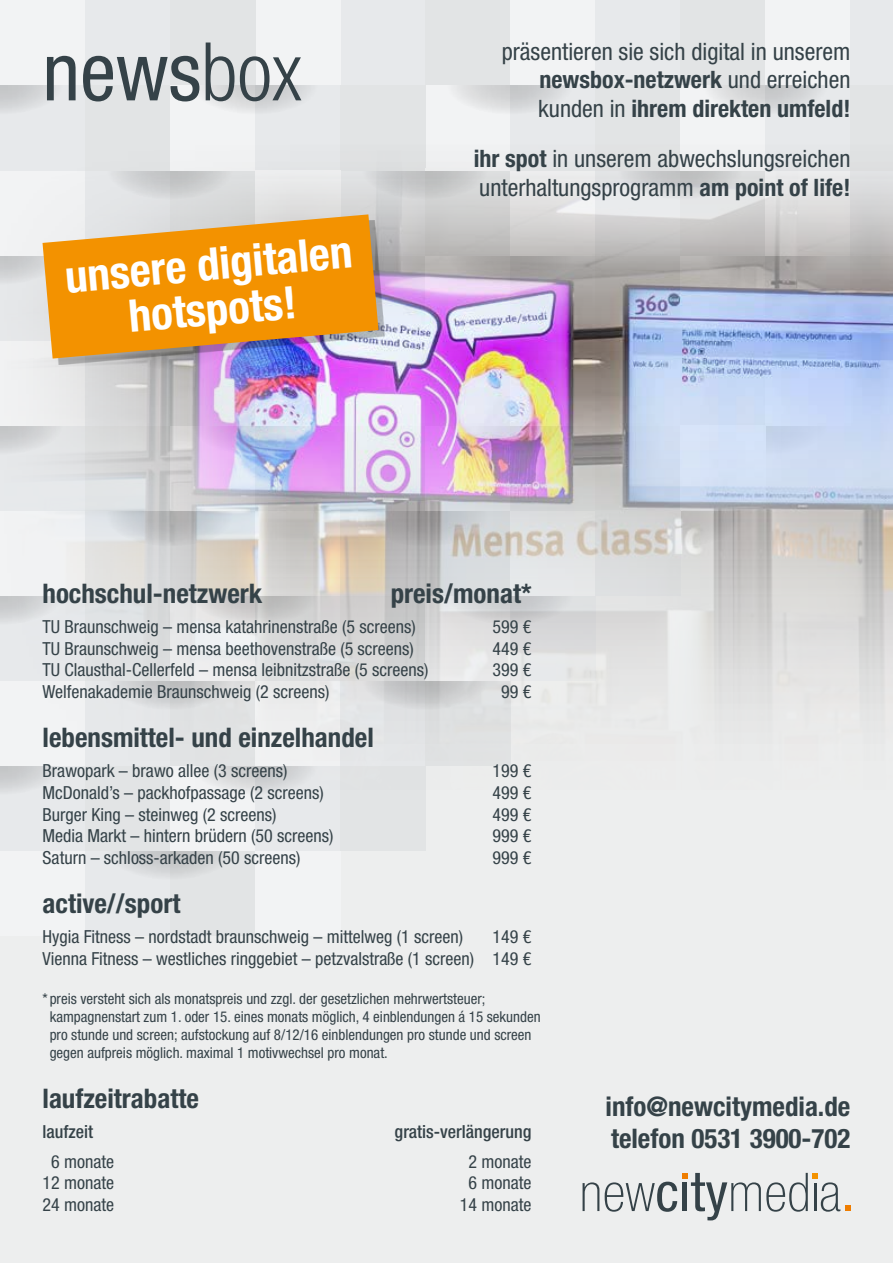
<style>
.page{position:relative;width:893px;height:1263px;background:#edeeee}
.page>*{position:absolute;margin:0;border:0;box-sizing:border-box;transform-origin:0 0}
.t1{font:condensed 81px "Helvetica Neue LT Std";color:#354248}
.t2{font:700 condensed 45px/45px "Helvetica Neue LT Std";color:#fff;text-align:center}
.t3{font:700 condensed 27px/32.4px "Helvetica Neue LT Std";color:#354248}
.t4{font:condensed 24px/28.8px "Helvetica Neue LT Std";color:#354248;text-align:justify}
.t5{font:condensed 18px/21.6px "Helvetica Neue LT Std";color:#354248;text-align:right}
.t6{font:500 condensed 18px "Helvetica Neue LT Std";color:#354248}
.t7{font:condensed 15px/18px "Helvetica Neue LT Std";color:#354248}
.s1{font-weight:300}
.s2{font-weight:700}
</style>
<div class="page">
<div style="left:85px;top:850px;width:85px;height:85px;background:#e7e9eb"></div>
<div style="left:170px;top:850px;width:85px;height:85px;background:#e2e4e5"></div>
<div style="left:255px;top:850px;width:85px;height:85px;background:#f2f3f4"></div>
<div style="left:0;top:850px;width:85px;height:85px;background:#f2f3f4"></div>
<svg style="left:106px;top:821px;width:128px;height:59px;fill:#d4d6d7"></svg>
<div style="left:85px;top:765px;width:85px;height:85px;background:#e2e4e5"></div>
<div style="left:170px;top:765px;width:85px;height:85px;background:#f2f3f4"></div>
<div style="left:255px;top:765px;width:85px;height:85px;background:#e7e9eb"></div>
<div style="left:0;top:765px;width:85px;height:85px;background:#e7e9eb"></div>
<div style="left:340px;top:765px;width:85px;height:85px;background:#e2e4e5"></div>
<div style="left:85px;top:85px;width:85px;height:85px;background:#e2e4e5"></div>
<div style="left:170px;top:85px;width:85px;height:85px;background:#f2f3f4"></div>
<div style="left:255px;top:85px;width:85px;height:85px;background:#e7e9eb"></div>
<div style="left:0;top:85px;width:85px;height:85px;background:#e7e9eb"></div>
<div style="left:425px;top:85px;width:85px;height:85px;background:#f2f3f4"></div>
<div style="left:510px;top:85px;width:85px;height:85px;background:#e7e9eb"></div>
<div style="left:595px;top:85px;width:85px;height:85px;background:#e2e4e5"></div>
<div style="left:680px;top:85px;width:85px;height:85px;background:#f2f3f4"></div>
<div style="left:765px;top:85px;width:85px;height:85px;background:#e7e9eb"></div>
<div style="left:850px;top:85px;width:43px;height:85px;background:#e2e4e5"></div>
<svg style="left:191px;top:55px;width:128px;height:60px;fill:#dbdcdd"></svg>
<svg style="left:446px;top:55px;width:128px;height:60px;fill:#dbdcdd"></svg>
<svg style="left:702px;top:55px;width:127px;height:60px;fill:#dbdcdd"></svg>
<svg style="left:0;top:85px;width:54px;height:26px"></svg>
<div style="left:0;top:0;width:85px;height:85px;background:#f2f3f4"></div>
<div style="left:85px;top:0;width:85px;height:85px;background:#e7e9eb"></div>
<div style="left:340px;top:0;width:85px;height:85px;background:#e7e9eb"></div>
<div style="left:425px;top:0;width:85px;height:85px;background:#e2e4e5"></div>
<div style="left:340px;top:85px;width:85px;height:83px;background:#e2e4e5"></div>
<div style="left:510px;top:0;width:85px;height:85px;background:#f2f3f4"></div>
<div style="left:595px;top:0;width:85px;height:85px;background:#e7e9eb"></div>
<div style="left:680px;top:0;width:85px;height:85px;background:#e2e4e5"></div>
<div style="left:765px;top:0;width:85px;height:85px;background:#f2f3f4"></div>
<div style="left:850px;top:0;width:43px;height:85px;background:#e7e9eb"></div>
<div style="left:255px;top:0;width:85px;height:85px;background:#f2f3f4"></div>
<div style="left:170px;top:0;width:85px;height:85px;background:#e2e4e5"></div>
<img style="left:0;top:128px;width:893px;height:693px">
<div style="left:48px;top:220px;width:337px;height:145px;background:#000;opacity:.25"></div>
<svg style="left:43px;top:214px;width:335px;height:145px;background:#e79a2e"></svg>
<svg style="left:583px;top:1182px;width:16px;height:29px"></svg>
<svg style="left:605px;top:1173px;width:245px;height:47px"></svg>
<h1 class="t1" style="left:43px;top:25px;width:261px">news<span class="s1">box</span></h1>
<h3 class="t4" style="left:538px;top:37px;width:314px;text-indent:-36px">präsentieren sie sich digital in unserem <span class="s2">newsbox-netzwerk</span> und erreichen kunden in <span class="s2">ihrem direkten umfeld!</span></h3>
<h3 class="t4" style="left:474px;top:144px;width:378px"><span class="s2">ihr spot</span> in unserem abwechslungsreichen unterhaltungsprogramm <span class="s2">am point of life!</span></h3>
<h2 class="t2" style="left:63px;top:254px;width:290px;rotate:-5deg">unsere digitalen hotspots!</h2>
<h3 class="t3" style="left:43px;top:577px;width:221px">hochschul-netzwerk</h3>
<h3 class="t3" style="left:391px;top:577px;width:142px">preis/monat*</h3>
<p class="t5" style="left:43px;top:616px;width:375px">TU Braunschweig – mensa katahrinenstraße (5 screens)</p>
<p class="t5" style="left:493px;top:616px;width:40px">599 €</p>
<p class="t5" style="left:43px;top:637px;width:373px">TU Braunschweig – mensa beethovenstraße (5 screens)</p>
<p class="t5" style="left:493px;top:637px;width:40px">449 €</p>
<p class="t5" style="left:43px;top:659px;width:387px">TU Clausthal-Cellerfeld – mensa leibnitzstraße (5 screens)</p>
<p class="t5" style="left:493px;top:659px;width:40px">399 €</p>
<p class="t5" style="left:43px;top:681px;width:288px">Welfenakademie Braunschweig (2 screens)</p>
<p class="t5" style="left:501px;top:681px;width:32px">99 €</p>
<h3 class="t3" style="left:43px;top:721px;width:333px">lebensmittel- und einzelhandel</h3>
<p class="t5" style="left:43px;top:760px;width:246px">Brawopark – brawo allee (3 screens)</p>
<p class="t5" style="left:493px;top:760px;width:40px">199 €</p>
<p class="t5" style="left:43px;top:782px;width:283px">McDonald’s – packhofpassage (2 screens)</p>
<p class="t5" style="left:493px;top:782px;width:40px">499 €</p>
<p class="t5" style="left:43px;top:803px;width:235px">Burger King – steinweg (2 screens)</p>
<p class="t5" style="left:493px;top:803px;width:40px">499 €</p>
<p class="t5" style="left:43px;top:825px;width:292px">Media Markt – hintern brüdern (50 screens)</p>
<p class="t5" style="left:493px;top:825px;width:40px">999 €</p>
<p class="t5" style="left:43px;top:846px;width:259px">Saturn – schloss-arkaden (50 screens)</p>
<p class="t5" style="left:493px;top:846px;width:40px">999 €</p>
<h3 class="t3" style="left:43px;top:887px;width:139px">active//sport</h3>
<p class="t5" style="left:43px;top:926px;width:422px">Hygia Fitness – nordstadt braunschweig – mittelweg (1 screen)</p>
<p class="t5" style="left:43px;top:926px;width:490px">149 €<br>Vienna Fitness – westliches ringgebiet – petzvalstraße (1 screen) 149 €</p>
<p class="t7" style="left:50px;top:990px;width:492px;text-indent:-7px">* preis versteht sich als monatspreis und zzgl. der gesetzlichen mehrwertsteuer; kampagnenstart zum 1. oder 15. eines monats möglich, 4 einblendungen á 15 sekunden pro stunde und screen; aufstockung auf 8/12/16 einblendungen pro stunde und screen gegen aufpreis möglich. maximal 1 motivwechsel pro monat.</p>
<h3 class="t3" style="left:43px;top:1081px;width:158px">laufzeitrabatte</h3>
<p class="t6" style="left:43px;top:1120px;width:52px">laufzeit</p>
<p class="t6" style="left:395px;top:1120px;width:138px">gratis-verlängerung</p>
<p class="t5" style="left:51px;top:1150px;width:65px">6 monate</p>
<p class="t5" style="left:468px;top:1150px;width:65px">2 monate</p>
<p class="t5" style="left:43px;top:1172px;width:73px">12 monate</p>
<p class="t5" style="left:468px;top:1172px;width:65px">6 monate</p>
<p class="t5" style="left:43px;top:1194px;width:73px">24 monate</p>
<p class="t5" style="left:460px;top:1194px;width:73px">14 monate</p>
<h3 class="t3" style="left:605px;top:1089px;width:246px">info@newcitymedia.de telefon 0531 3900-702</h3>
</div>
